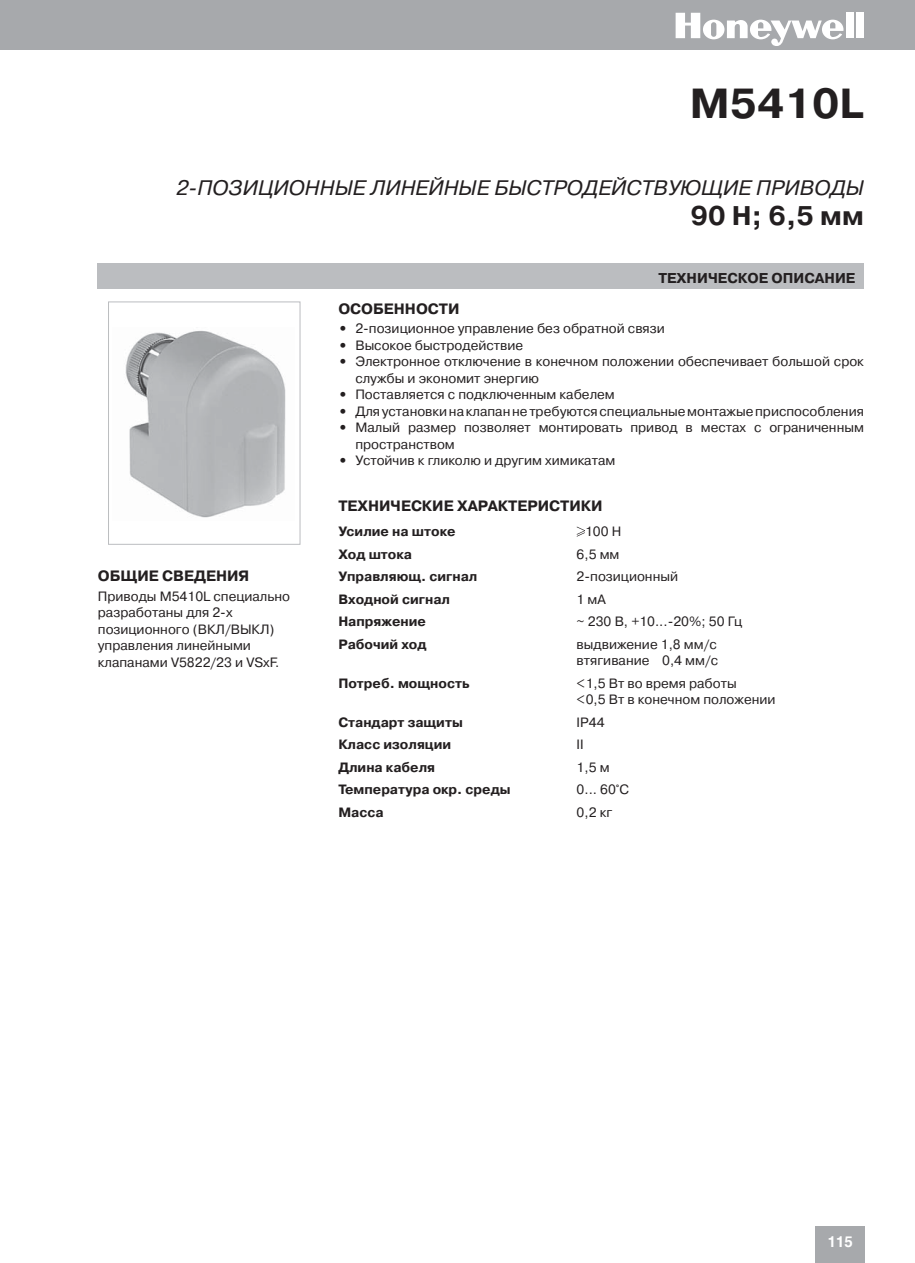
<style>
.page{position:relative;width:915px;height:1263px;background:#fff}
.page>*{position:absolute;margin:0;border:0;box-sizing:border-box;transform-origin:0 0}
.t1{font:700 42px "Pragmatica C";color:#231f20}
.t2{font:700 27px "Pragmatica C";color:#231f20}
.t3{font:italic 21px "Pragmatica C";color:#231f20}
.t4{font:700 15px "Pragmatica C";color:#231f20}
.t5{font:700 15px "Helvetica cyr";color:#fff}
.t6{font:700 14.25px "Pragmatica C";color:#231f20}
.t7{font:13.5px/16.5px "Pragmatica C";color:#231f20}
.t8{font:700 13.5px "Pragmatica C";color:#231f20}
.s1{font-weight:700}
</style>
<div class="page">
<div style="left:0;top:0;width:914px;height:49px;background:#a7a9ac"></div>
<div style="left:845px;top:13px;width:8px;height:25px;background:#fff"></div>
<div style="left:856px;top:13px;width:7px;height:25px;background:#fff"></div>
<svg style="left:675px;top:13px;width:168px;height:33px"></svg>
<div style="left:815px;top:1227px;width:49px;height:36px;background:#a7a9ac"></div>
<div style="left:98px;top:264px;width:765px;height:25px;background:#bbbdc0"></div>
<img style="left:125px;top:330px;width:161px;height:188px">
<div style="left:108px;top:302px;width:192px;height:242px;border:1px solid #bbbdc0"></div>
<svg style="left:576px;top:527px;width:8px;height:10px"></svg>
<h1 class="t1" style="left:689px;top:88px;width:175px">M5410L</h1>
<h3 class="t3" style="left:176px;top:180px;width:688px">2-ПОЗИЦИОННЫЕ ЛИНЕЙНЫЕ БЫСТРОДЕЙСТВУЮЩИЕ ПРИВОДЫ</h3>
<h2 class="t2" style="left:690px;top:206px;width:175px">90 Н; 6,5 мм</h2>
<p class="t4" style="left:98px;top:571px;width:153px">ОБЩИЕ СВЕДЕНИЯ</p>
<p class="t7" style="left:98px;top:589px;width:194px">Приводы M5410L специально разработаны для 2-х позиционного (ВКЛ/ВЫКЛ) управления линейными клапанами V5822/23 и VSxF.</p>
<p class="t6" style="left:658px;top:273px;width:198px">ТЕХНИЧЕСКОЕ ОПИСАНИЕ</p>
<p class="t4" style="left:338px;top:303px;width:123px">ОСОБЕННОСТИ</p>
<p class="t7" style="left:338px;top:322px;width:328px"><span class="s1">•</span> 2-позиционное управление без обратной связи</p>
<p class="t7" style="left:338px;top:338px;width:186px"><span class="s1">•</span> Высокое быстродействие</p>
<p class="t7" style="left:355px;top:355px;width:510px;text-indent:-17px"><span class="s1">•</span> Электронное отключение в конечном положении обеспечивает большой срок службы и экономит энергию</p>
<p class="t7" style="left:338px;top:388px;width:278px"><span class="s1">•</span> Поставляется с подключенным кабелем</p>
<p class="t7" style="left:338px;top:404px;width:527px"><span class="s1">•</span> Для установки на клапан не требуются специальные монтажые приспособления</p>
<p class="t7" style="left:355px;top:421px;width:510px;text-indent:-17px"><span class="s1">•</span> Малый размер позволяет монтировать привод в местах с ограниченным пространством</p>
<p class="t7" style="left:338px;top:454px;width:278px"><span class="s1">•</span> Устойчив к гликолю и другим химикатам</p>
<p class="t4" style="left:338px;top:500px;width:265px">ТЕХНИЧЕСКИЕ ХАРАКТЕРИСТИКИ</p>
<p class="t8" style="left:338px;top:527px;width:119px">Усилие на штоке</p>
<p class="t7" style="left:584px;top:525px;width:38px">100 Н</p>
<p class="t8" style="left:338px;top:549px;width:75px">Ход штока</p>
<p class="t7" style="left:576px;top:547px;width:44px">6,5 мм</p>
<p class="t8" style="left:338px;top:572px;width:141px">Управляющ. сигнал</p>
<p class="t7" style="left:576px;top:570px;width:103px">2-позиционный</p>
<p class="t8" style="left:338px;top:594px;width:113px">Входной сигнал</p>
<p class="t7" style="left:576px;top:592px;width:31px">1 мА</p>
<p class="t8" style="left:338px;top:617px;width:89px">Напряжение</p>
<p class="t7" style="left:576px;top:615px;width:167px">~ 230 В, +10...-20%; 50 Гц</p>
<p class="t8" style="left:338px;top:639px;width:90px">Рабочий ход</p>
<p class="t7" style="left:576px;top:637px;width:143px">выдвижение 1,8 мм/с втягивание 0,4 мм/с</p>
<p class="t8" style="left:338px;top:678px;width:133px">Потреб. мощность</p>
<p class="t7" style="left:576px;top:676px;width:200px">&lt;1,5 Вт во время работы<br>&lt;0,5 Вт в конечном положении</p>
<p class="t8" style="left:338px;top:717px;width:126px">Стандарт защиты</p>
<p class="t7" style="left:576px;top:715px;width:30px">IP44</p>
<p class="t8" style="left:338px;top:739px;width:114px">Класс изоляции</p>
<p class="t7" style="left:576px;top:738px;width:9px">II</p>
<p class="t8" style="left:338px;top:762px;width:98px">Длина кабеля</p>
<p class="t7" style="left:576px;top:760px;width:34px">1,5 м</p>
<p class="t8" style="left:338px;top:784px;width:174px">Температура окр. среды</p>
<p class="t7" style="left:576px;top:783px;width:54px">0... 60°C</p>
<p class="t8" style="left:338px;top:807px;width:47px">Масса</p>
<p class="t7" style="left:576px;top:805px;width:37px">0,2 кг</p>
<p class="t5" style="left:827px;top:1233px;width:27px">115</p>
</div>
